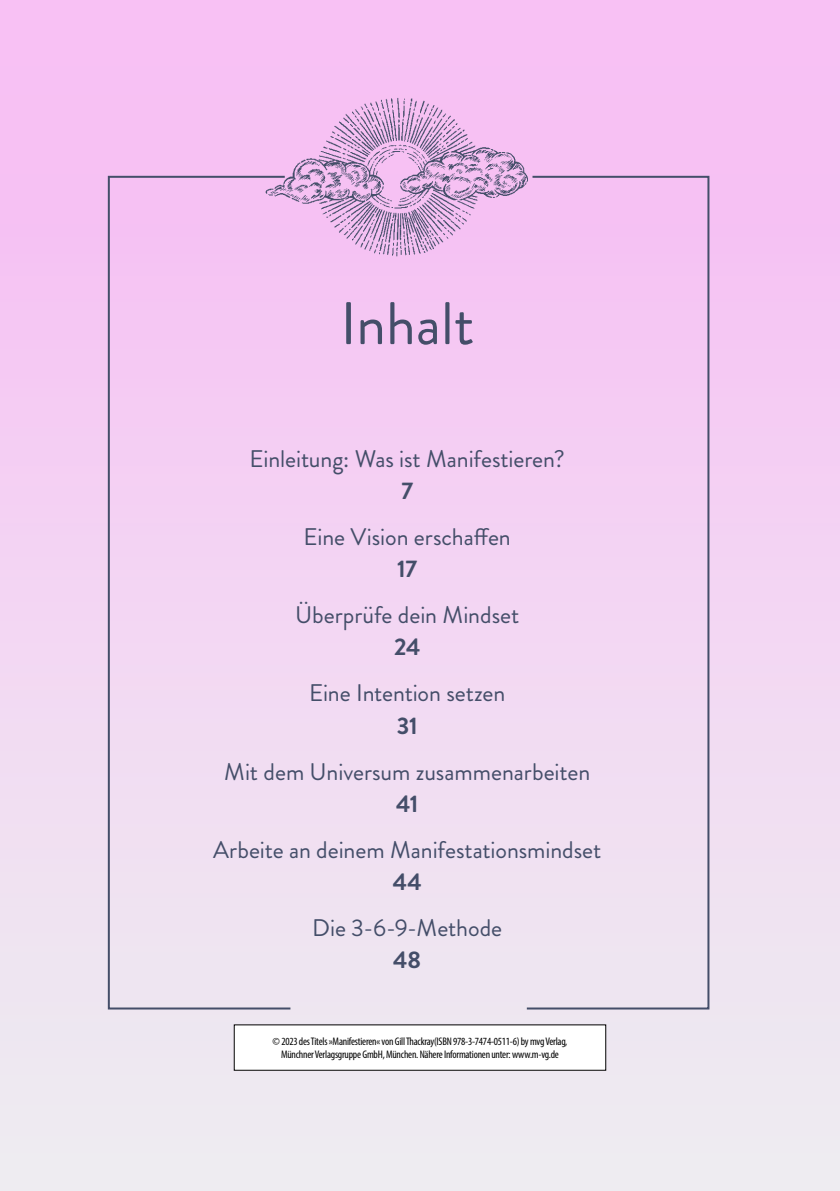
<style>
.page{position:relative;width:840px;height:1191px;background:#fff}
.page>*{position:absolute;margin:0;border:0;box-sizing:border-box;transform-origin:0 0}
.A_ChapterHeading{font:60px "Brandon Grotesque";color:#444e69}
.t1{font:24px/32px "Brandon Grotesque";letter-spacing:-.005em;color:#444e69;text-align:center}
.t2{font:condensed 11px/13.2px "Myriad Pro";letter-spacing:-.02em;color:#000;text-align:center}
.s1{font-weight:700}
</style>
<div class="page">
<div style="left:0;top:0;width:839px;height:1191px;background:linear-gradient(to bottom,#f9bcf4,#ecedf0)"></div>
<svg style="left:107px;top:175px;width:185px;height:835px;background:#f1d3f1"></svg>
<svg style="left:524px;top:175px;width:186px;height:835px;background:#f0d2f0"></svg>
<img style="left:258px;top:83px;width:281px;height:181px">
<div style="left:234px;top:1025px;width:371px;height:45px;background:#fff"></div>
<p class="A_ChapterHeading" style="left:340px;top:282px;width:136px">Inhalt</p>
<p class="t1" style="left:249px;top:443px;width:317px">Einleitung: Was ist Manifestieren?<br><span class="s1">7</span></p>
<p class="t1" style="left:303px;top:521px;width:209px">Eine Vision erschaffen<br><span class="s1">17</span></p>
<p class="t1" style="left:295px;top:599px;width:225px">Überprüfe dein Mindset<br><span class="s1">24</span></p>
<p class="t1" style="left:309px;top:677px;width:198px">Eine Intention setzen<br><span class="s1">31</span></p>
<p class="t1" style="left:224px;top:756px;width:367px">Mit dem Universum zusammenarbeiten<br><span class="s1">41</span></p>
<p class="t1" style="left:213px;top:834px;width:389px">Arbeite an deinem Manifestationsmindset<br><span class="s1">44</span></p>
<p class="t1" style="left:312px;top:912px;width:191px">Die 3-6-9-Methode<br><span class="s1">48</span></p>
<p class="t2" style="left:272px;top:1034px;width:296px">© 2023 des Titels »Manifestieren« von Gill Thackray(ISBN 978-3-7474-0511-6) by mvg Verlag,<br>Münchner Verlagsgruppe GmbH, München. Nähere Informationen unter: www.m-vg.de</p>
</div>
